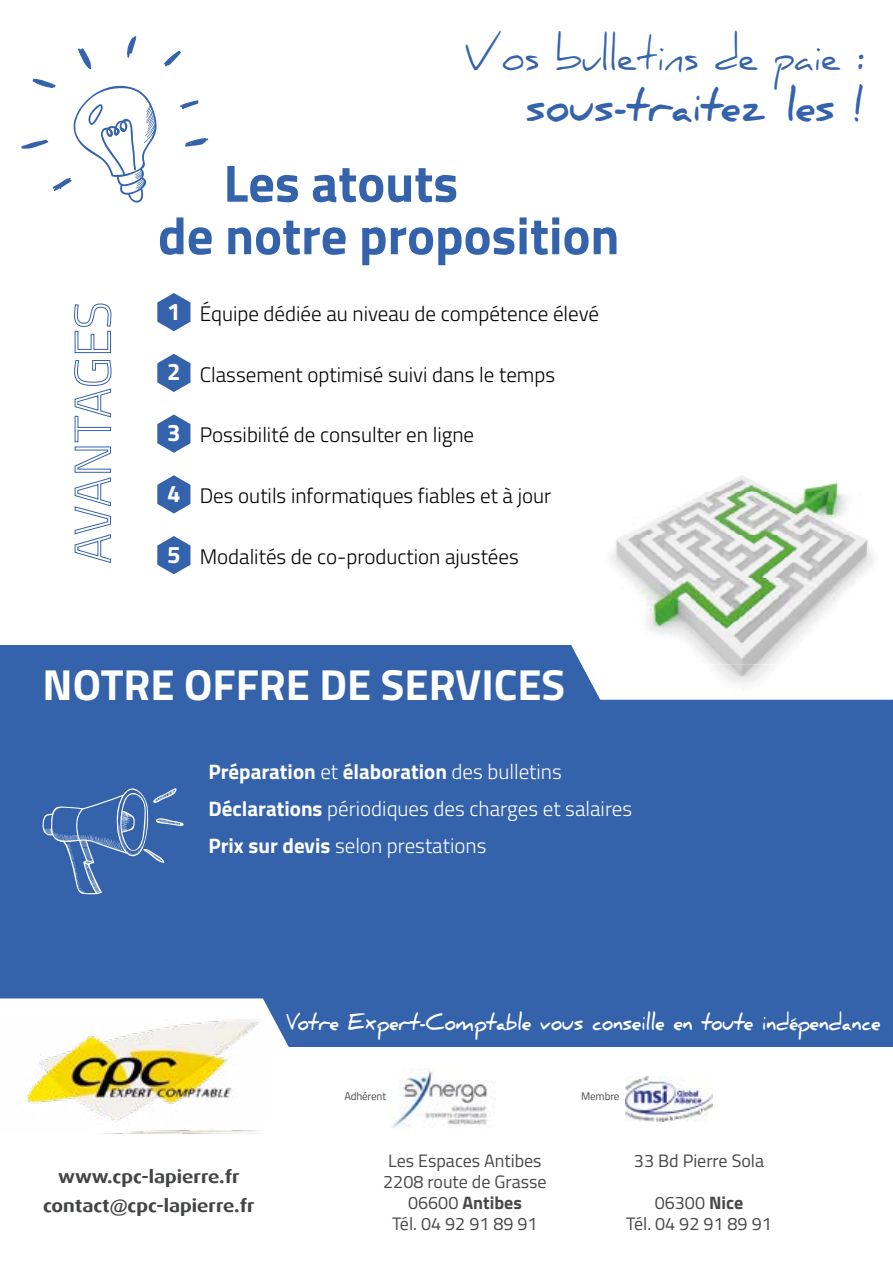
<style>
.page{position:relative;width:893px;height:1263px;background:#fff}
.page>*{position:absolute;margin:0;border:0;box-sizing:border-box;transform-origin:0 0}
.t1{font:700 52.5px/52.5px "Titillium";color:#3462ab}
.t2{font:700 43.5px "Titillium";color:#fff}
.t3{font:43.5px "Daniel";color:#3462ab;scale:.87 1}
.t4{font:700 43.5px "Daniel";color:#3462ab;scale:.87 1}
.t5{font:700 22.5px "Daniel";color:#fff;scale:.8 1}
.t6{font:300 21px "Titillium";color:#000}
.t7{font:300 21px/36.8px "Titillium";color:#fff}
.t8{font:18px/21px "Titillium";color:#484847;text-align:center}
.t9{font:700 18px/29.1px "Dax Wide";color:#434444;text-align:center}
.t10{font:10.95px "Titillium";letter-spacing:-.01em;color:#484847}
.s1{font-weight:700;font-size:24px;color:#fff}
.s2{font-weight:700}
</style>
<div class="page">
<div style="left:0;top:645px;width:893px;height:435px;background:#3462ab"></div>
<svg style="left:42px;top:788px;width:142px;height:106px"></svg>
<img style="left:573px;top:475px;width:320px;height:189px">
<img style="left:582px;top:664px;width:311px;height:35px">
<svg style="left:74px;top:360px;width:38px;height:203px"></svg>
<svg style="left:74px;top:303px;width:38px;height:50px"></svg>
<svg style="left:157px;top:293px;width:33px;height:38px"></svg>
<svg style="left:157px;top:354px;width:33px;height:38px"></svg>
<svg style="left:157px;top:414px;width:33px;height:39px"></svg>
<svg style="left:157px;top:475px;width:33px;height:38px"></svg>
<svg style="left:157px;top:536px;width:33px;height:38px"></svg>
<svg style="left:164px;top:50px;width:17px;height:17px"></svg>
<svg style="left:180px;top:100px;width:19px;height:9px"></svg>
<svg style="left:185px;top:138px;width:24px;height:9px"></svg>
<svg style="left:127px;top:36px;width:9px;height:22px"></svg>
<svg style="left:78px;top:48px;width:13px;height:22px"></svg>
<svg style="left:21px;top:79px;width:136px;height:124px"></svg>
<svg style="left:0;top:998px;width:289px;height:49px;background:#e6ecf4"></svg>
<div style="left:0;top:1047px;width:893px;height:216px;background:#fff"></div>
<img style="left:651px;top:1076px;width:61px;height:45px">
<img style="left:391px;top:1068px;width:101px;height:60px">
<img style="left:0;top:1018px;width:266px;height:115px">
<h2 class="t3" style="left:464px;top:29px;width:463px">Vos bulletins de paie :</h2>
<h2 class="t4" style="left:526px;top:80px;width:392px">sous-traitez les !</h2>
<h1 class="t1" style="left:158px;top:154px;width:463px;text-indent:66px">Les atouts<br>de notre proposition</h1>
<p class="t6" style="left:167px;top:298px;width:433px"><span class="s1">1</span> Équipe dédiée au niveau de compétence élevé</p>
<p class="t6" style="left:167px;top:359px;width:390px"><span class="s1">2</span> Classement optimisé suivi dans le temps</p>
<p class="t6" style="left:167px;top:420px;width:309px"><span class="s1">3</span> Possibilité de consulter en ligne</p>
<p class="t6" style="left:167px;top:480px;width:386px"><span class="s1">4</span> Des outils informatiques fiables et à jour</p>
<p class="t6" style="left:167px;top:541px;width:353px"><span class="s1">5</span> Modalités de co-production ajustées</p>
<h2 class="t2" style="left:43px;top:652px;width:524px">NOTRE OFFRE DE SERVICES</h2>
<p class="t7" style="left:208px;top:753px;width:425px"><span class="s2">Préparation</span> et <span class="s2">élaboration</span> des bulletins<br><span class="s2">Déclarations</span> périodiques des charges et salaires<br><span class="s2">Prix sur devis</span> selon prestations</p>
<p class="t5" style="left:286px;top:1009px;width:745px">Votre Expert-Comptable vous conseille en toute indépendance</p>
<p class="t9" style="left:43px;top:1162px;width:213px">www.cpc-lapierre.fr contact@cpc-lapierre.fr</p>
<p class="t10" style="left:344px;top:1088px;width:43px">Adhérent</p>
<p class="t10" style="left:581px;top:1088px;width:40px">Membre</p>
<p class="t8" style="left:383px;top:1149px;width:165px">Les Espaces Antibes<br>2208 route de Grasse<br>06600 <span class="s2">Antibes<br></span>Tél. 04 92 91 89 91</p>
<p class="t8" style="left:634px;top:1149px;width:132px">33 Bd Pierre Sola</p>
<p class="t8" style="left:626px;top:1191px;width:147px">06300 <span class="s2">Nice<br></span>Tél. 04 92 91 89 91</p>
</div>
